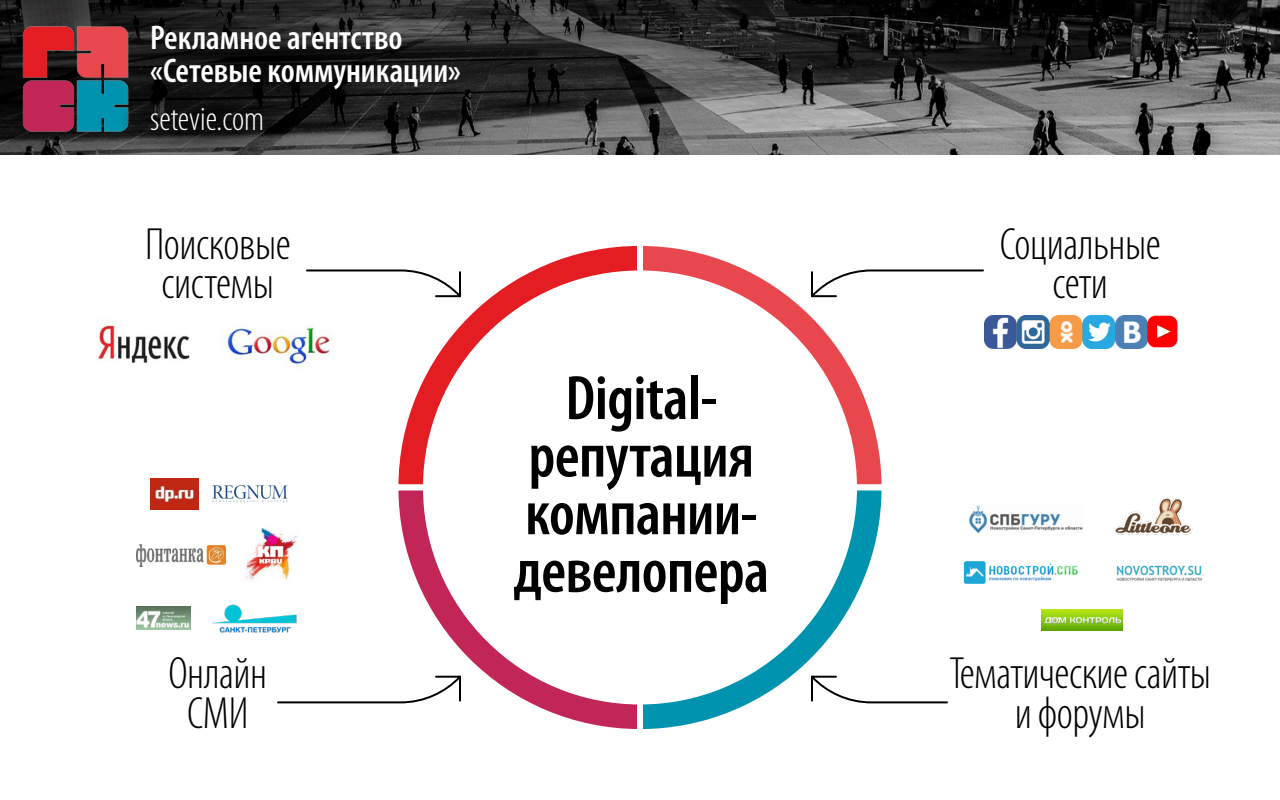
<style>
.page{position:relative;width:1280px;height:800px;background:#fff}
.page>*{position:absolute;margin:0;border:0;box-sizing:border-box;transform-origin:0 0}
.t1{font:600 condensed 63.2px/57.6px "Myriad Pro";letter-spacing:-.01em;color:#000;text-align:center}
.t2{font:300 condensed 45.4px/39.3px "Myriad Pro";letter-spacing:-.01em;color:#000;text-align:center}
.t3{font:600 condensed 34.3px/32.7px "Myriad Pro";color:#fff}
.t4{font:300 condensed 34.3px "Myriad Pro";color:#fff}
</style>
<div class="page">
<svg style="left:646px;top:246px;width:236px;height:235px"></svg>
<svg style="left:646px;top:481px;width:236px;height:248px"></svg>
<svg style="left:398px;top:245px;width:248px;height:236px"></svg>
<svg style="left:398px;top:481px;width:248px;height:248px"></svg>
<div style="left:423px;top:270px;width:434px;height:434px;background:#fff;border-radius:50%"></div>
<svg style="left:277px;top:674px;width:186px;height:30px"></svg>
<svg style="left:306px;top:268px;width:157px;height:31px"></svg>
<svg style="left:809px;top:674px;width:139px;height:30px"></svg>
<svg style="left:809px;top:268px;width:175px;height:31px"></svg>
<img style="left:97px;top:320px;width:93px;height:43px">
<img style="left:221px;top:324px;width:109px;height:47px">
<img style="left:137px;top:544px;width:89px;height:23px">
<img style="left:213px;top:485px;width:74px;height:18px">
<img style="left:245px;top:528px;width:52px;height:53px">
<img style="left:150px;top:478px;width:48px;height:32px">
<img style="left:136px;top:607px;width:55px;height:22px">
<img style="left:212px;top:604px;width:85px;height:29px">
<img style="left:1116px;top:565px;width:86px;height:16px">
<img style="left:1042px;top:610px;width:81px;height:20px">
<img style="left:963px;top:561px;width:115px;height:23px">
<img style="left:969px;top:505px;width:114px;height:29px">
<img style="left:1113px;top:497px;width:80px;height:38px">
<svg style="left:0;top:0;width:1280px;height:154px;background:#454545"></svg>
<img style="left:19px;top:20px;width:111px;height:115px">
<svg style="left:120px;top:88px;width:181px;height:66px;background:#252829"></svg>
<svg style="left:130px;top:20px;width:274px;height:80px;background:#181818"></svg>
<img style="left:985px;top:316px;width:162px;height:32px">
<div style="left:1147px;top:316px;width:30px;height:31px;background:#f00;border-radius:8px"></div>
<svg style="left:1157px;top:325px;width:14px;height:13px"></svg>
<p class="t3" style="left:150px;top:21px;width:312px">Рекламное агентство «Сетевые коммуникации»</p>
<p class="t4" style="left:150px;top:98px;width:115px">setevie.com</p>
<p class="t2" style="left:145px;top:224px;width:147px">Поисковые системы</p>
<p class="t2" style="left:1000px;top:224px;width:162px">Социальные сети</p>
<h1 class="t1" style="left:514px;top:368px;width:257px">Digital&shy;репутация компании&shy;девелопера</h1>
<p class="t2" style="left:168px;top:654px;width:100px">Онлайн<br>СМИ</p>
<p class="t2" style="left:950px;top:654px;width:263px">Тематические сайты и форумы</p>
</div>
